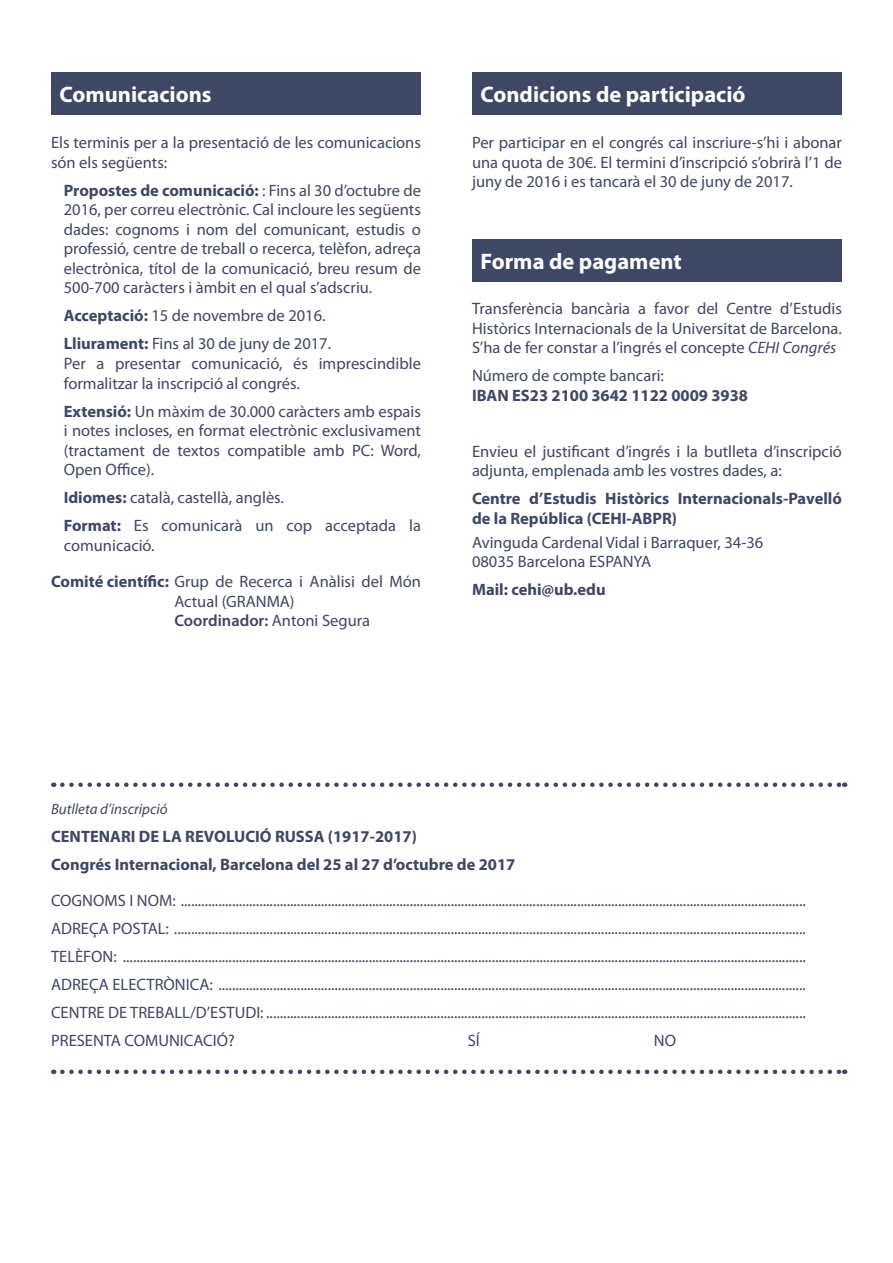
<style>
.page{position:relative;width:893px;height:1263px;background:#fff}
.page>*{position:absolute;margin:0;border:0;box-sizing:border-box;transform-origin:0 0}
.Subtitulars_amb_fran{font:700 22.5px "Myriad Pro";color:#fff}
.Cos_texte_Myriad_Pro{font:700 22.5px "Myriad Pro";color:#fff}
.Butlleta{font:16.5px "Myriad Pro";color:#3e4764}
.Comunicacions{font:16.5px/19.5px "Myriad Pro";color:#3e4764;text-align:justify}
.Cos_texte_Myriad_Pro-2{font:16.5px/19.5px "Myriad Pro";color:#3e4764}
.Cos_texte_Myriad_Pro-3{font:700 16.5px/19.5px "Myriad Pro";color:#3e4764}
.Butlleta-2{font:700 16.5px "Myriad Pro";color:#3e4764}
.Cos_texte_Myriad_Pro-4{font:600 16.5px "Myriad Pro";color:#3e4764}
.Informació{font:italic 15px "Myriad Pro";color:#3e4764}
.s1{font-weight:700}
.s2{font-weight:400}
.s3{font-style:italic}
</style>
<div class="page">
<div style="left:472px;top:72px;width:370px;height:43px;background:#3e4764"></div>
<svg style="left:62px;top:782px;width:783px;height:5px"></svg>
<svg style="left:62px;top:1069px;width:783px;height:5px"></svg>
<div style="left:51px;top:72px;width:370px;height:43px;background:#3e4764"></div>
<div style="left:472px;top:239px;width:370px;height:43px;background:#3e4764"></div>
<p class="Subtitulars_amb_fran" style="left:60px;top:80px;width:154px">Comunicacions</p>
<p class="Cos_texte_Myriad_Pro-2" style="left:51px;top:133px;width:371px">Els terminis per a la presentació de les comunicacions són els següents:</p>
<p class="Comunicacions" style="left:64px;top:180px;width:359px"><span class="s1">Propostes de comunicació:</span> : Fins al 30 d’octubre de 2016, per correu electrònic. Cal incloure les següents dades: cognoms i nom del comunicant, estudis o professió, centre de treball o recerca, telèfon, adreça electrònica, títol de la comunicació, breu resum de 500-700 caràcters i àmbit en el qual s’adscriu.</p>
<p class="Comunicacions" style="left:64px;top:306px;width:263px"><span class="s1">Acceptació:</span> 15 de novembre de 2016.</p>
<p class="Comunicacions" style="left:64px;top:334px;width:269px"><span class="s1">Lliurament:</span> Fins al 30 de juny de 2017.</p>
<p class="Comunicacions" style="left:64px;top:353px;width:359px">Per a presentar comunicació, és imprescindible formalitzar la inscripció al congrés.</p>
<p class="Comunicacions" style="left:64px;top:401px;width:359px"><span class="s1">Extensió:</span> Un màxim de 30.000 caràcters amb espais i notes incloses, en format electrònic exclusivament (tractament de textos compatible amb PC: Word, Open Office).</p>
<p class="Comunicacions" style="left:64px;top:487px;width:222px"><span class="s1">Idiomes:</span> català, castellà, anglès.</p>
<p class="Comunicacions" style="left:64px;top:515px;width:359px"><span class="s1">Format:</span> Es comunicarà un cop acceptada la comunicació.</p>
<p class="Cos_texte_Myriad_Pro-2" style="left:51px;top:571px;width:371px;text-align:center"><span class="s1">Comité científic:</span> Grup de Recerca i Anàlisi del Món<br>Actual (GRANMA)</p>
<p class="Cos_texte_Myriad_Pro-4" style="left:174px;top:610px;width:197px">Coordinador: <span class="s2">Antoni Segura</span></p>
<p class="Cos_texte_Myriad_Pro" style="left:480px;top:80px;width:267px">Condicions de participació</p>
<p class="Cos_texte_Myriad_Pro-2" style="left:472px;top:133px;width:371px;text-align:justify">Per participar en el congrés cal inscriure-s’hi i abonar una quota de 30€. El termini d’inscripció s’obrirà l’1 de juny de 2016 i es tancarà el 30 de juny de 2017.</p>
<p class="Subtitulars_amb_fran" style="left:480px;top:247px;width:203px">Forma de pagament</p>
<p class="Cos_texte_Myriad_Pro-2" style="left:472px;top:299px;width:371px;text-align:justify">Transferència bancària a favor del Centre d’Estudis Històrics Internacionals de la Universitat de Barcelona.<br>S’ha de fer constar a l’ingrés el concepte <span class="s3">CEHI Congrés</span></p>
<p class="Cos_texte_Myriad_Pro-2" style="left:472px;top:366px;width:194px">Número de compte bancari:</p>
<p class="Cos_texte_Myriad_Pro-3" style="left:472px;top:385px;width:277px">IBAN ES23 2100 3642 1122 0009 3938</p>
<p class="Cos_texte_Myriad_Pro-2" style="left:472px;top:441px;width:371px">Envieu el justificant d’ingrés i la butlleta d’inscripció adjunta, emplenada amb les vostres dades, a:</p>
<p class="Cos_texte_Myriad_Pro-3" style="left:472px;top:488px;width:371px">Centre d’Estudis Històrics Internacionals-Pavelló de la República (CEHI-ABPR)</p>
<p class="Cos_texte_Myriad_Pro-2" style="left:472px;top:532px;width:293px">Avinguda Cardenal Vidal i Barraquer, 34-36<br>08035 Barcelona ESPANYA</p>
<p class="Cos_texte_Myriad_Pro-3" style="left:472px;top:579px;width:135px">Mail: cehi@ub.edu</p>
<p class="Informació" style="left:51px;top:799px;width:118px">Butlleta d’inscripció</p>
<p class="Butlleta-2" style="left:51px;top:825px;width:367px">CENTENARI DE LA REVOLUCIÓ RUSSA (1917-2017)</p>
<p class="Butlleta-2" style="left:51px;top:853px;width:466px">Congrés Internacional, Barcelona del 25 al 27 d’octubre de 2017</p>
<p class="Butlleta" style="left:51px;top:890px;width:756px">COGNOMS I NOM: .......................................................................................................................................................................................</p>
<p class="Butlleta" style="left:51px;top:918px;width:756px">ADREÇA POSTAL: .........................................................................................................................................................................................</p>
<p class="Butlleta" style="left:51px;top:946px;width:756px">TELÈFON : ........................................................................................................................................................................................................</p>
<p class="Butlleta" style="left:51px;top:974px;width:756px">ADREÇA ELECTRÒNICA: ............................................................................................................................................................................</p>
<p class="Butlleta" style="left:51px;top:1002px;width:756px">CENTRE DE TREBALL/D’ESTUDI: ..............................................................................................................................................................</p>
<p class="Butlleta" style="left:51px;top:1030px;width:185px">PRESENTA COMUN ICACIÓ?</p>
<p class="Butlleta" style="left:468px;top:1030px;width:14px">SÍ</p>
<p class="Butlleta" style="left:654px;top:1030px;width:8px">NO</p>
</div>
